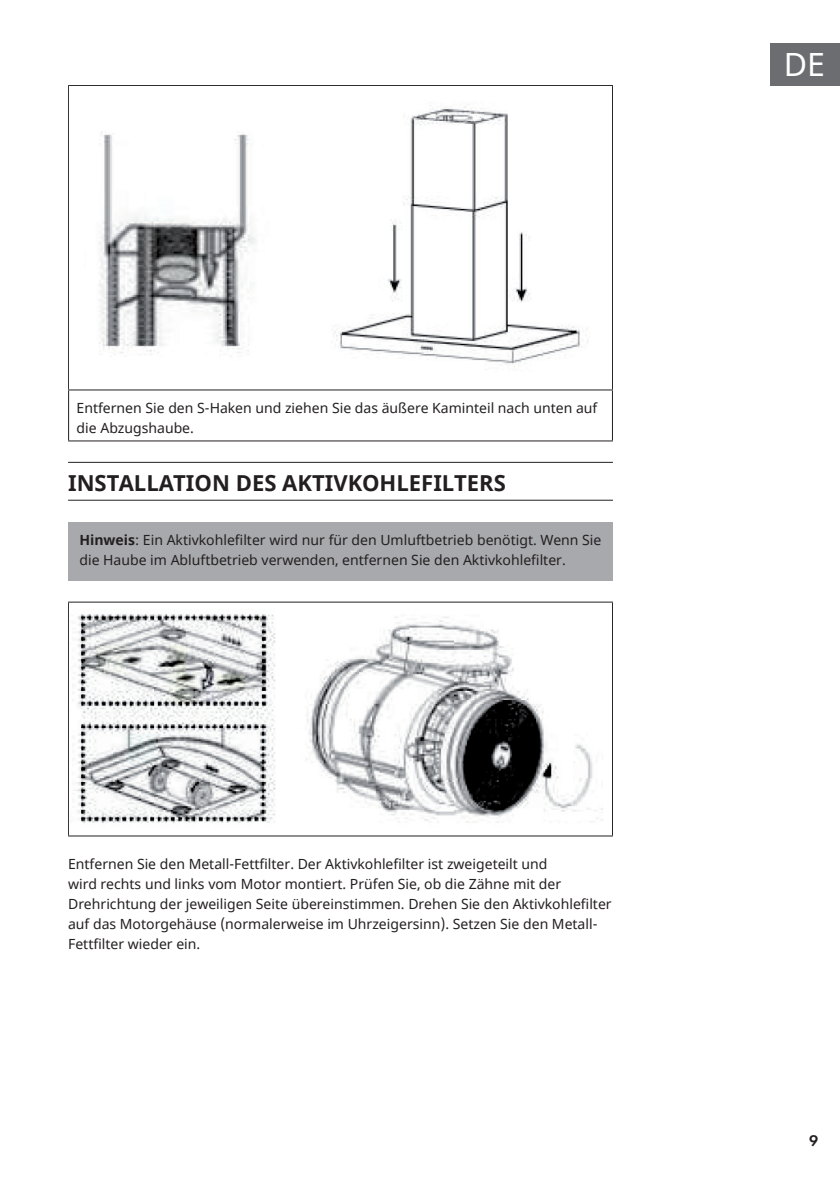
<style>
.page{position:relative;width:840px;height:1191px;background:#fff}
.page>*{position:absolute;margin:0;border:0;box-sizing:border-box;transform-origin:0 0}
.t1{font:32px "Noto Sans";color:#fff}
.t2{font:700 22px "Noto Sans";color:#231f20}
.t3{font:600 16px "Futura PTW08";color:#231f20}
.t4{font:14px/20px "Noto Sans";color:#231f20}
.s1{font-weight:700}
</style>
<div class="page">
<div style="left:770px;top:43px;width:69px;height:42px;background:#6c6d70"></div>
<hr style="left:68px;top:462px;width:544px;height:1px;background:#231f20">
<hr style="left:68px;top:500px;width:544px;height:1px;background:#231f20">
<div style="left:68px;top:522px;width:544px;height:58px;background:#a8a9ad"></div>
<hr style="left:68px;top:85px;width:544px;height:1px;background:#231f20">
<hr style="left:68px;top:86px;width:1px;height:303px;background:#231f20">
<hr style="left:611px;top:86px;width:1px;height:303px;background:#231f20">
<hr style="left:68px;top:389px;width:544px;height:1px;background:#231f20">
<hr style="left:68px;top:390px;width:1px;height:50px;background:#231f20">
<hr style="left:611px;top:390px;width:1px;height:50px;background:#231f20">
<hr style="left:68px;top:440px;width:544px;height:1px;background:#231f20">
<img style="left:99px;top:105px;width:489px;height:262px">
<hr style="left:68px;top:601px;width:544px;height:1px;background:#231f20">
<hr style="left:68px;top:602px;width:1px;height:233px;background:#231f20">
<hr style="left:611px;top:602px;width:1px;height:233px;background:#231f20">
<hr style="left:68px;top:835px;width:544px;height:1px;background:#231f20">
<img style="left:72px;top:614px;width:531px;height:209px">
<p class="t4" style="left:77px;top:398px;width:522px">Entfernen Sie den S-Haken und ziehen Sie das äußere Kaminteil nach unten auf die Abzugshaube.</p>
<h2 class="t2" style="left:68px;top:468px;width:439px">INSTALLATION DES AKTIVKOHLEFILTERS</h2>
<p class="t4" style="left:79px;top:530px;width:523px"><span class="s1">Hinweis</span>: Ein Aktivkohlefilter wird nur für den Umluftbetrieb benötigt. Wenn Sie die Haube im Abluftbetrieb verwenden, entfernen Sie den Aktivkohlefilter.</p>
<p class="t4" style="left:68px;top:854px;width:545px">Entfernen Sie den Metall-Fettfilter. Der Aktivkohlefilter ist zweigeteilt und<br>wird rechts und links vom Motor montiert. Prüfen Sie, ob die Zähne mit der Drehrichtung der jeweiligen Seite übereinstimmen. Drehen Sie den Aktivkohlefilter auf das Motorgehäuse (normalerweise im Uhrzeigersinn). Setzen Sie den Metall-Fettfilter wieder ein.</p>
<h1 class="t1" style="left:783px;top:42px;width:43px">DE</h1>
<p class="t3" style="left:808px;top:1130px;width:11px">9</p>
</div>
